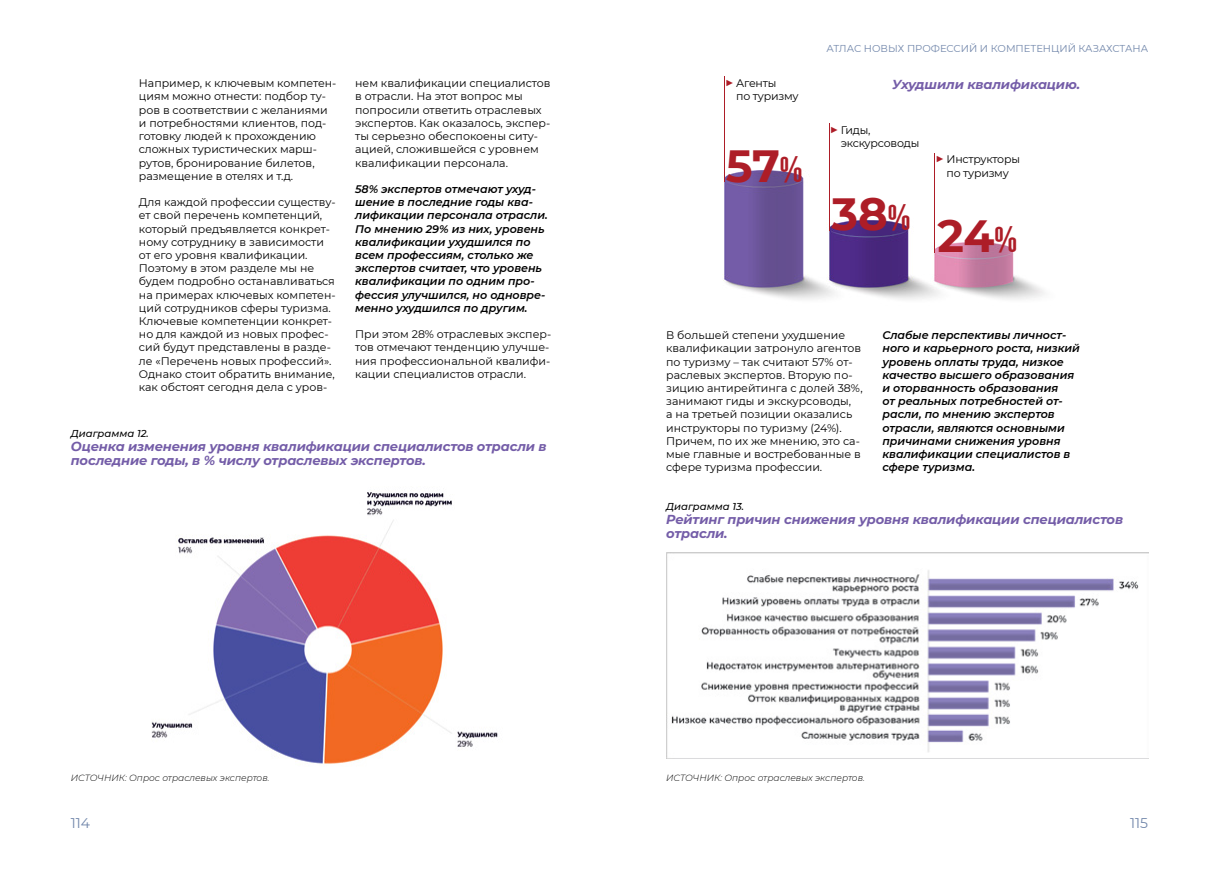
<style>
.page{position:relative;width:1219px;height:871px;background:#fff}
.page>*{position:absolute;margin:0;border:0;box-sizing:border-box;transform-origin:0 0}
.t1{font:700 45px "Montserrat";color:#ad1d27}
.t2{font:14px "Montserrat";color:#7287ab}
.t3{font:italic 700 13px/14px "Montserrat";letter-spacing:-.01em;color:#745da8}
.t4{font:11px/13.2px "Montserrat";color:#000}
.t5{font:italic 600 11px/13.2px "Montserrat";color:#000}
.t6{font:11px/13.2px "Montserrat";letter-spacing:-.02em;color:#000}
.t7{font:10px "Montserrat";color:#7287ab}
.t8{font:italic 500 10px "Montserrat";color:#000}
.t9{font:italic 300 9px "Montserrat";color:#000}
.s1{font-size:15px;color:#ad1c27}
.s2{font-family:"PF Din Text Comp Pro";font-weight:500;font-size:36px}
</style>
<div class="page">
<img style="left:151px;top:492px;width:347px;height:272px">
<img style="left:722px;top:170px;width:323px;height:130px">
<hr style="left:724px;top:77px;width:1px;height:105px;background:#ad1d27">
<hr style="left:934px;top:153px;width:1px;height:99px;background:#ad1d27">
<hr style="left:829px;top:123px;width:1px;height:107px;background:#ad1d27">
<img style="left:666px;top:552px;width:482px;height:206px">
<p class="t7" style="left:826px;top:42px;width:323px">АТЛАС НОВЫХ ПРОФЕССИЙ И КОМПЕТЕНЦИЙ КАЗАХСТАНА</p>
<p class="t4" style="left:355px;top:76px;width:197px">нем квалификации специалистов в отрасли. На этот вопрос мы попросили ответить отраслевых экспертов. Как оказалось, экспер&shy;ты серьезно обеспокоены ситу&shy;ацией, сложившейся с уровнем квалификации персонала.</p>
<p class="t5" style="left:355px;top:182px;width:194px">58% экспертов отмечают ухуд&shy;шение в последние годы ква&shy;лификации персонала отрасли.<br>По мнению 29% из них, уровень квалификации ухудшился по всем профессиям, столько же экспертов считает, что уровень квалификации по одним про&shy;фессия улучшился, но одновре&shy;менно ухудшился по другим.</p>
<p class="t4" style="left:355px;top:327px;width:198px">При этом 28% отраслевых экспер&shy;тов отмечают тенденцию улучше&shy;ния профессиональной квалифи&shy;кации специалистов отрасли.</p>
<p class="t5" style="left:882px;top:328px;width:199px">Слабые перспективы личност&shy;ного и карьерного роста, низкий уровень оплаты труда, низкое качество высшего образования и оторванность образования<br>от реальных потребностей от&shy;расли, по мнению экспертов отрасли, являются основными причинами снижения уровня квалификации специалистов в сфере туризма.</p>
<p class="t3" style="left:892px;top:77px;width:189px">Ухудшили квалификацию.</p>
<p class="t4" style="left:139px;top:76px;width:199px">Например, к ключевым компетен&shy;циям можно отнести: подбор ту&shy;ров в соответствии с желаниями и потребностями клиентов, под&shy;готовку людей к прохождению сложных туристических марш&shy;рутов, бронирование билетов, размещение в отелях и т.д.</p>
<p class="t4" style="left:139px;top:195px;width:198px">Для каждой профессии существу&shy;ет свой перечень компетенций, который предъявляется конкрет&shy;ному сотруднику в зависимости от его уровня квалификации.<br>Поэтому в этом разделе мы не будем подробно останавливаться на примерах ключевых компетен&shy;ций сотрудников сферы туризма.<br>Ключевые компетенции конкрет&shy;но для каждой из новых профес&shy;сий будут представлены в разде&shy;ле «Перечень новых профессий».<br>Однако стоит обратить внимание, как обстоят сегодня дела с уров-</p>
<p class="t6" style="left:736px;top:76px;width:64px;text-indent:-11px"><span class="s1">▶</span> Агенты<br>по туризму</p>
<p class="t6" style="left:841px;top:123px;width:80px;text-indent:-11px"><span class="s1">▶</span> Гиды, экскурсоводы</p>
<h1 class="t1" style="left:726px;top:134px;width:78px">57<span class="s2">%</span></h1>
<p class="t6" style="left:935px;top:152px;width:86px;text-align:center"><span class="s1">▶</span> Инструкторы по туризму</p>
<h1 class="t1" style="left:832px;top:182px;width:81px">38<span class="s2">%</span></h1>
<h1 class="t1" style="left:937px;top:204px;width:81px">24<span class="s2">%</span></h1>
<p class="t4" style="left:666px;top:328px;width:198px">В большей степени ухудшение квалификации затронуло агентов по туризму – так считают 57% от&shy;раслевых экспертов. Вторую по&shy;зицию антирейтинга с долей 38%, занимают гиды и экскурсоводы,<br>а на третьей позиции оказались инструкторы по туризму (24%).<br>Причем, по их же мнению, это са&shy;мые главные и востребованные в сфере туризма профессии.</p>
<p class="t8" style="left:71px;top:426px;width:79px">Диаграмма 12.</p>
<p class="t3" style="left:71px;top:439px;width:477px">Оценка изменения уровня квалификации специалистов отрасли в последние годы, в % числу отраслевых экспертов.</p>
<p class="t9" style="left:71px;top:771px;width:200px">ИСТОЧНИК: Опрос отраслевых экспертов.</p>
<p class="t8" style="left:666px;top:499px;width:79px">Диаграмма 13.</p>
<p class="t3" style="left:666px;top:511px;width:458px">Рейтинг причин снижения уровня квалификации специалистов отрасли.</p>
<p class="t9" style="left:666px;top:771px;width:200px">ИСТОЧНИК: Опрос отраслевых экспертов.</p>
<p class="t2" style="left:71px;top:812px;width:21px">114</p>
<p class="t2" style="left:1130px;top:812px;width:20px">115</p>
</div>
